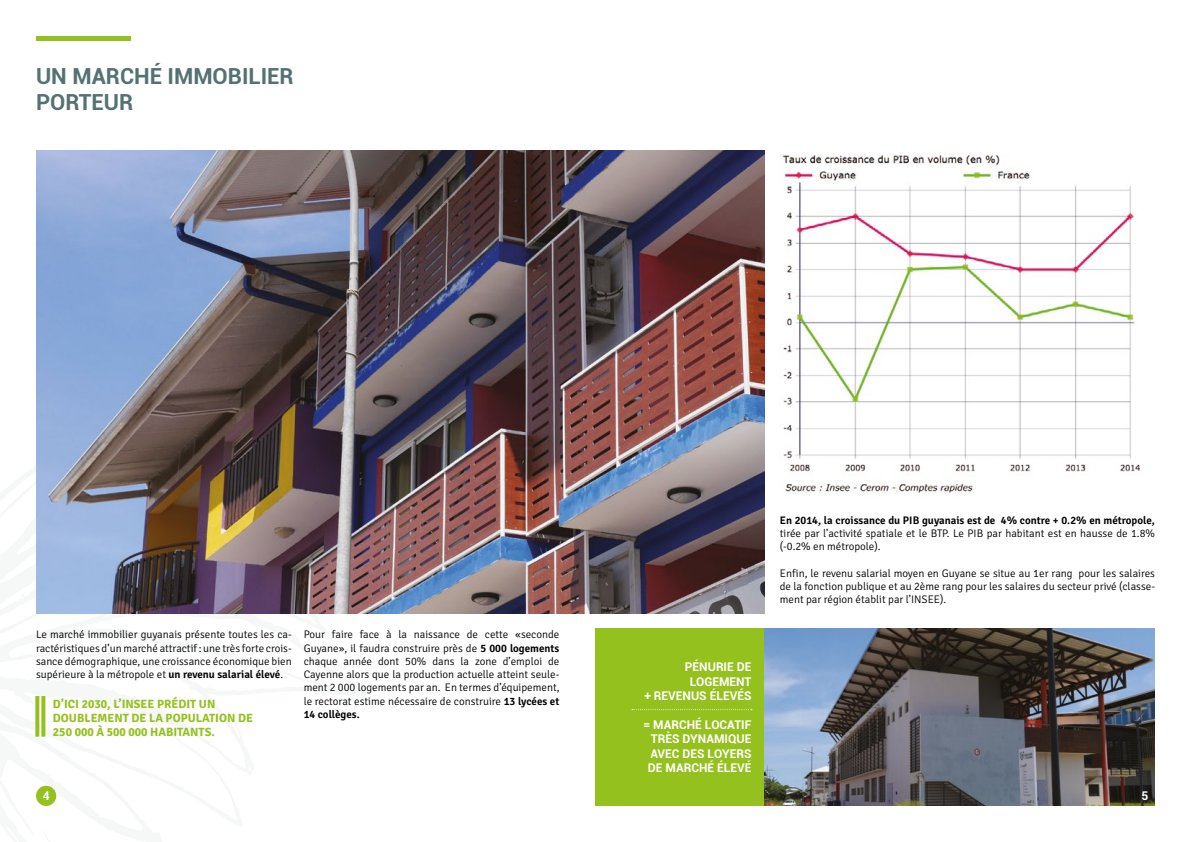
<style>
.page{position:relative;width:1191px;height:842px;background:#fff}
.page>*{position:absolute;margin:0;border:0;box-sizing:border-box;transform-origin:0 0}
.t1{font:700 22.1px/26.6px "Roboto";color:#557171}
.t2{font:700 12px/14.4px "Roboto";color:#fff;text-align:right}
.t3{font:700 12px/14.4px "Signika";color:#95c11f}
.t4{font:300 11px/13.2px "Signika";color:#000;text-align:justify}
.t5{font:600 11px "Signika";color:#000}
.s1{font-weight:600}
</style>
<div class="page">
<div style="left:595px;top:628px;width:169px;height:178px;background:#95c11f"></div>
<img style="left:782px;top:155px;width:358px;height:338px">
<svg style="left:35px;top:696px;width:4px;height:41px"></svg>
<svg style="left:41px;top:696px;width:4px;height:41px"></svg>
<hr style="left:36px;top:36px;width:95px;height:4px;background:#95c11f">
<img style="left:36px;top:150px;width:728px;height:463px">
<img style="left:764px;top:628px;width:391px;height:178px">
<svg style="left:632px;top:709px;width:120px;height:1px"></svg>
<div style="left:36px;top:786px;width:20px;height:20px;background:#95c11f;border-radius:50%"></div>
<h1 class="t1" style="left:36px;top:62px;width:259px">UN MARCHÉ IMMOBILIER<br>PORTEUR</h1>
<p class="t4" style="left:36px;top:628px;width:257px">Le marché immobilier guyanais présente toutes les ca&shy;ractéristiques d’un marché attractif : une très forte crois&shy;sance démographique, une croissance économique bien supérieure à la métropole et <span class="s1">un revenu salarial élevé</span>.</p>
<p class="t4" style="left:304px;top:628px;width:257px">Pour faire face à la naissance de cette «seconde Guyane», il faudra construire près de <span class="s1">5 000 logements </span>chaque année dont 50% dans la zone d’emploi de Cayenne alors que la production actuelle atteint seule&shy;ment 2 000 logements par an. En termes d’équipement, le rectorat estime nécessaire de construire <span class="s1">13 lycées et 14 collèges.</span></p>
<p class="t3" style="left:53px;top:696px;width:201px">D’ICI 2030, L’INSEE PRÉDIT UN<br>DOUBLEMENT DE LA POPULATION DE<br>250 000 À 500 000 HABITANTS.</p>
<p class="t2" style="left:644px;top:659px;width:109px">PÉNURIE DE<br>LOGEMENT<br>+ REVENUS ÉLEVÉS</p>
<p class="t2" style="left:648px;top:717px;width:105px;text-align:justify;text-indent:-5px">= MARCHÉ LOCATIF TRÈS DYNAMIQUE AVEC DES LOYERS DE MARCHÉ ÉLEVÉ</p>
<p class="t5" style="left:780px;top:514px;width:377px">En 2014, la croissance du PIB guyanais est de 4% contre + 0.2% en métropole,</p>
<p class="t4" style="left:780px;top:527px;width:377px">tirée par l’activité spatiale et le BTP. Le PIB par habitant est en hausse de 1.8% (-0.2% en métropole).</p>
<p class="t4" style="left:780px;top:567px;width:377px">Enfin, le revenu salarial moyen en Guyane se situe au 1er rang pour les salaires de la fonction publique et au 2ème rang pour les salaires du secteur privé (classe&shy;ment par région établit par l’INSEE).</p>
<p class="t2" style="left:43px;top:788px;width:8px">4</p>
<p class="t2" style="left:1141px;top:788px;width:8px">5</p>
</div>
